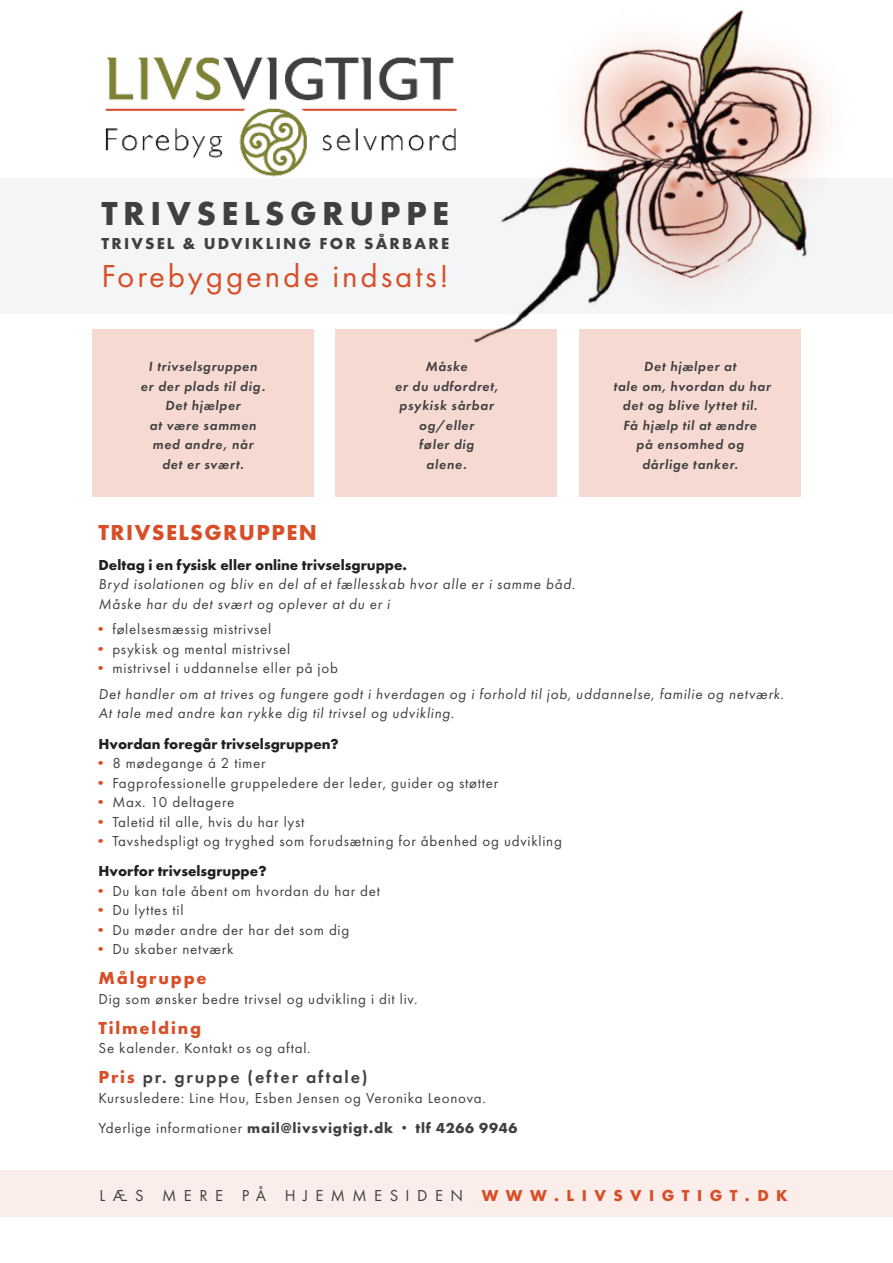
<style>
.page{position:relative;width:893px;height:1263px;background:#fff}
.page>*{position:absolute;margin:0;border:0;box-sizing:border-box;transform-origin:0 0}
.t1{font:700 34.5px "Futura PT";letter-spacing:.16em;color:#404041}
.t2{font:33px "Futura PT";letter-spacing:.085em;color:#d84e27}
.t3{font:700 22.5px "Futura PT";letter-spacing:.065em;color:#d84e27}
.t4{font:600 18px "Futura PT";letter-spacing:.1em;color:#404041}
.t5{font:700 18px "Futura PT";letter-spacing:.1em;color:#d84e27}
.t6{font:16.5px "Futura PT";letter-spacing:.45em;color:#404041}
.t7{font:700 16.5px "Futura PT";letter-spacing:.135em;color:#404041}
.t8{font:15px/19.5px "Futura PT";letter-spacing:.05em;color:#404041}
.t9{font:italic 15px/19.5px "Futura PT";letter-spacing:.05em;color:#404041}
.t10{font:700 15px "Futura PT";color:#231f20}
.t11{font:italic 600 13.8px/19.5px "Futura PT";letter-spacing:.05em;color:#404041;text-align:center}
.s1{font-weight:800;color:#d84e27}
.s2{font-weight:700;color:#231f20}
.s3{font-weight:700;color:#d84e27}
.s4{font-weight:700}
</style>
<div class="page">
<img style="left:105px;top:57px;width:113px;height:101px">
<div style="left:0;top:178px;width:893px;height:136px;background:#f4f5f6"></div>
<div style="left:0;top:1170px;width:893px;height:46px;background:#fbede9"></div>
<img style="left:218px;top:9px;width:613px;height:488px">
<div style="left:92px;top:329px;width:221px;height:167px;background:#f6dad2"></div>
<div style="left:336px;top:329px;width:221px;height:167px;background:#f6dad2"></div>
<div style="left:579px;top:329px;width:222px;height:167px;background:#f6dad2"></div>
<h1 class="t1" style="left:101px;top:193px;width:349px">TRIVSELSGRUPPE</h1>
<p class="t7" style="left:101px;top:234px;width:349px">TRIVSEL &amp; UDVIKLING FOR SÅRBARE</p>
<h2 class="t2" style="left:101px;top:257px;width:349px">Forebyggende indsats!</h2>
<p class="t11" style="left:141px;top:358px;width:126px">I trivselsgruppen er der plads til dig.<br>Det hjælper<br>at være sammen med andre, når<br>det er svært.</p>
<p class="t11" style="left:395px;top:358px;width:105px">Måske<br>er du udfordret, psykisk sårbar og/eller<br>føler dig<br>alene.</p>
<p class="t11" style="left:613px;top:358px;width:159px">Det hjælper at<br>tale om, hvordan du har det og blive lyttet til.<br>Få hjælp til at ændre<br>på ensomhed og dårlige tanker.</p>
<h3 class="t3" style="left:99px;top:519px;width:220px">TRIVSELSGRUPPEN</h3>
<p class="t10" style="left:99px;top:556px;width:310px">Deltag i en fysisk eller online trivselsgruppe.</p>
<p class="t9" style="left:99px;top:576px;width:478px">Bryd isolationen og bliv en del af et fællesskab hvor alle er i samme båd.<br>Måske har du det svært og oplever at du er i</p>
<p class="t8" style="left:99px;top:620px;width:241px"><span class="s1">·</span> følelsesmæssig mistrivsel<br><span class="s1">·</span> psykisk og mental mistrivsel<br><span class="s1">·</span> mistrivsel i uddannelse eller på job</p>
<p class="t9" style="left:99px;top:685px;width:687px">Det handler om at trives og fungere godt i hverdagen og i forhold til job, uddannelse, familie og netværk.<br>At tale med andre kan rykke dig til trivsel og udvikling.</p>
<p class="t8" style="left:99px;top:734px;width:465px"><span class="s2">Hvordan foregår trivselsgruppen?<br></span><span class="s1">·</span> 8 mødegange á 2 timer<br><span class="s1">·</span> Fagprofessionelle gruppeledere der leder, guider og støtter<br><span class="s1">·</span> Max. 10 deltagere<br><span class="s1">·</span> Taletid til alle, hvis du har lyst<br><span class="s1">·</span> Tavshedspligt og tryghed som forudsætning for åbenhed og udvikling</p>
<p class="t8" style="left:99px;top:861px;width:283px"><span class="s2">Hvorfor trivselsgruppe?<br></span><span class="s1">·</span> Du kan tale åbent om hvordan du har det <span class="s1">·</span> Du lyttes til<br><span class="s1">·</span> Du møder andre der har det som dig<br><span class="s1">·</span> Du skaber netværk</p>
<p class="t5" style="left:99px;top:967px;width:110px">Målgruppe</p>
<p class="t8" style="left:99px;top:989px;width:320px">Dig som ønsker bedre trivsel og udvikling i dit liv.</p>
<p class="t5" style="left:99px;top:1017px;width:104px">Tilmelding</p>
<p class="t8" style="left:99px;top:1038px;width:214px">Se kalender. Kontakt os og aftal.</p>
<p class="t4" style="left:99px;top:1070px;width:271px"><span class="s3">Pris</span> pr. gruppe (efter aftale)</p>
<p class="t8" style="left:99px;top:1082px;width:420px;line-height:30px">Kursusledere: Line Hou, Esben Jensen og Veronika Leonova.<br>Yderlige informationer <span class="s4">mail@livsvigtigt.dk · tlf 4266 9946</span></p>
<p class="t6" style="left:99px;top:1185px;width:690px">LÆS MERE PÅ HJEMMESIDEN <span class="s3">WWW.LIVSVIGTIGT.DK</span></p>
</div>
